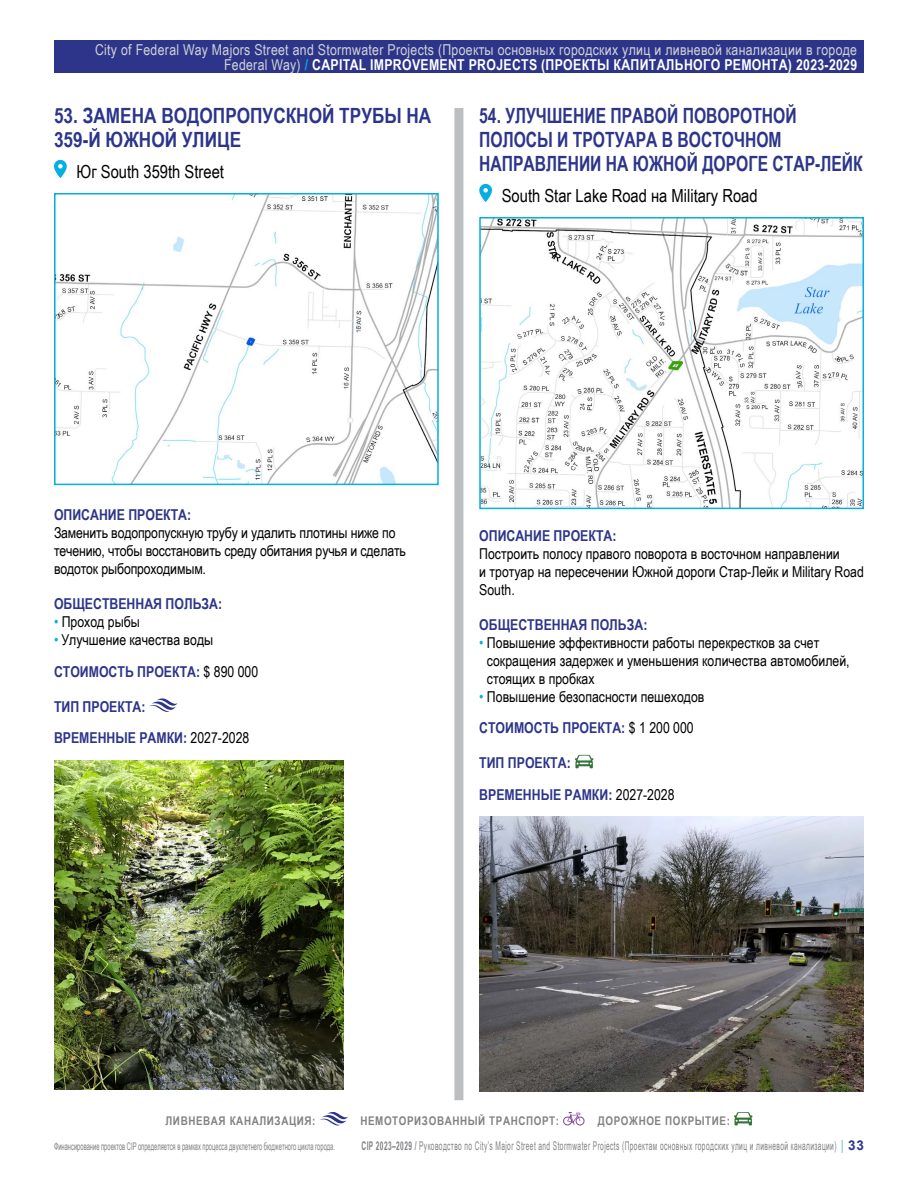
<style>
.page{position:relative;width:918px;height:1188px;background:#fff}
.page>*{position:absolute;margin:0;border:0;box-sizing:border-box;transform-origin:0 0}
.t1{font:700 21px/24px "Arial Narrow";color:#2c358a;scale:.91 1}
.t2{font:700 21px/24px "Arial Narrow";color:#2c358a}
.Location{font:18px "Arial Narrow";color:#000}
.Body_Text{font:15px/18px "Arial Narrow";color:#000}
.Body_Text-2{font:700 15px "Arial Narrow";color:#2c358a}
.t3{font:15px/15px "Arial Narrow";letter-spacing:.02em;color:#d1d3d4;text-align:right}
.t4{font:12px "Arial Narrow";letter-spacing:.05em;color:#808285;scale:.67 1}
.t5{font:700 12px "Arial Narrow";letter-spacing:.05em;color:#808285}
.t6{font:10.5px "Arial Narrow";color:#808285;scale:.67 1}
.s1{font-weight:700;color:#05afe2}
.s2{font-weight:700;color:#fff}
.s3{color:#05afe2}
.s4{font-weight:400;color:#000}
.s5{font-weight:700}
.s6{font-weight:700;font-size:13.5px;color:#89c9ec}
.s7{font-family:"Arial";font-weight:700;font-size:13.5px;color:#2c358a}
</style>
<div class="page">
<div style="left:54px;top:40px;width:810px;height:33px;background:#2c358a"></div>
<div style="left:454px;top:108px;width:9px;height:992px;background:#bcbec0"></div>
<svg style="left:319px;top:1112px;width:29px;height:14px"></svg>
<svg style="left:563px;top:1112px;width:22px;height:14px"></svg>
<svg style="left:734px;top:1112px;width:19px;height:14px"></svg>
<svg style="left:54px;top:159px;width:13px;height:19px"></svg>
<img style="left:57px;top:196px;width:379px;height:286px">
<div style="left:54px;top:193px;width:385px;height:292px;border:2px solid #05afe2"></div>
<svg style="left:149px;top:698px;width:29px;height:14px"></svg>
<img style="left:54px;top:761px;width:289px;height:328px">
<svg style="left:479px;top:183px;width:13px;height:19px"></svg>
<img style="left:482px;top:220px;width:379px;height:286px">
<div style="left:479px;top:217px;width:385px;height:292px;border:2px solid #05afe2"></div>
<svg style="left:575px;top:755px;width:19px;height:13px"></svg>
<img style="left:479px;top:817px;width:385px;height:274px">
<p class="t3" style="left:95px;top:42px;width:764px">City of Federal Way Majors Street and Stormwater Projects (Проекты основных городских улиц и ливневой канализации в городе<br>Federal Way) <span class="s1">/</span> <span class="s2">CAPITAL IMPROVEMENT PROJECTS (ПРОЕКТЫ КАПИТАЛЬНОГО РЕМОНТА) 2023-2029</span></p>
<p class="t2" style="left:54px;top:103px;width:379px">53. ЗАМЕНА ВОДОПРОПУСКНОЙ ТРУБЫ НА<br>359-Й ЮЖНОЙ УЛИЦЕ</p>
<p class="Location" style="left:77px;top:159px;width:149px">Юг South 359th Street</p>
<p class="t1" style="left:479px;top:103px;width:423px">54. УЛУЧШЕНИЕ ПРАВОЙ ПОВОРОТНОЙ<br>ПОЛОСЫ И ТРОТУАРА В ВОСТОЧНОМ<br>НАПРАВЛЕНИИ НА ЮЖНОЙ ДОРОГЕ СТАР-ЛЕЙК</p>
<p class="Location" style="left:502px;top:183px;width:257px">South Star Lake Road на Military Road</p>
<p class="Body_Text-2" style="left:54px;top:504px;width:139px">ОПИСАНИЕ ПРОЕКТА:</p>
<p class="Body_Text" style="left:54px;top:523px;width:353px">Заменить водопропускную трубу и удалить плотины ниже по течению, чтобы восстановить среду обитания ручья и сделать водоток рыбопроходимым.</p>
<p class="Body_Text-2" style="left:54px;top:593px;width:170px">ОБЩЕСТВЕННАЯ ПОЛЬЗА:</p>
<p class="Body_Text" style="left:54px;top:613px;width:88px"><span class="s3">•</span> Проход рыбы</p>
<p class="Body_Text" style="left:54px;top:631px;width:161px"><span class="s3">•</span> Улучшение качества воды</p>
<p class="Body_Text-2" style="left:54px;top:660px;width:206px">СТОИМОСТЬ ПРОЕКТА: <span class="s4">$ 890 000</span></p>
<p class="Body_Text-2" style="left:54px;top:695px;width:93px">ТИП ПРОЕКТА:</p>
<p class="Body_Text-2" style="left:54px;top:727px;width:197px">ВРЕМЕННЫЕ РАМКИ: <span class="s4">2027-2028</span></p>
<p class="Body_Text-2" style="left:479px;top:524px;width:139px">ОПИСАНИЕ ПРОЕКТА:</p>
<p class="Body_Text" style="left:479px;top:544px;width:386px">Построить полосу правого поворота в восточном направлении<br>и тротуар на пересечении Южной дороги Стар-Лейк и Military Road<br>South.</p>
<p class="Body_Text-2" style="left:479px;top:613px;width:170px">ОБЩЕСТВЕННАЯ ПОЛЬЗА:</p>
<p class="Body_Text" style="left:487px;top:633px;width:364px;text-indent:-8px"><span class="s3">•</span> Повышение эффективности работы перекрестков за счет сокращения задержек и уменьшения количества автомобилей, стоящих в пробках</p>
<p class="Body_Text" style="left:479px;top:687px;width:227px"><span class="s3">•</span> Повышение безопасности пешеходов</p>
<p class="Body_Text-2" style="left:479px;top:717px;width:216px">СТОИМОСТЬ ПРОЕКТА: <span class="s4">$ 1 200 000</span></p>
<p class="Body_Text-2" style="left:479px;top:752px;width:93px">ТИП ПРОЕКТА:</p>
<p class="Body_Text-2" style="left:479px;top:783px;width:197px">ВРЕМЕННЫЕ РАМКИ: <span class="s4">2027-2028</span></p>
<p class="t5" style="left:165px;top:1112px;width:152px">ЛИВНЕВАЯ КАНАЛИЗАЦИЯ:</p>
<p class="t5" style="left:360px;top:1112px;width:200px">НЕМОТОРИЗОВАННЫЙ ТРАНСПОРТ:</p>
<p class="t5" style="left:598px;top:1112px;width:134px">ДОРОЖНОЕ ПОКРЫТИЕ:</p>
<p class="t6" style="left:54px;top:1138px;width:421px">Финансирование проектов CIP определяется в рамках процесса двухлетнего бюджетного цикла города.</p>
<p class="t4" style="left:362px;top:1137px;width:751px"><span class="s5">CIP 2023–2029 /</span> Руководство по City’s Major Street and Stormwater Projects (Проектам основных городских улиц и ливневой канализации) <span class="s6">|</span> <span class="s7">33</span></p>
</div>
